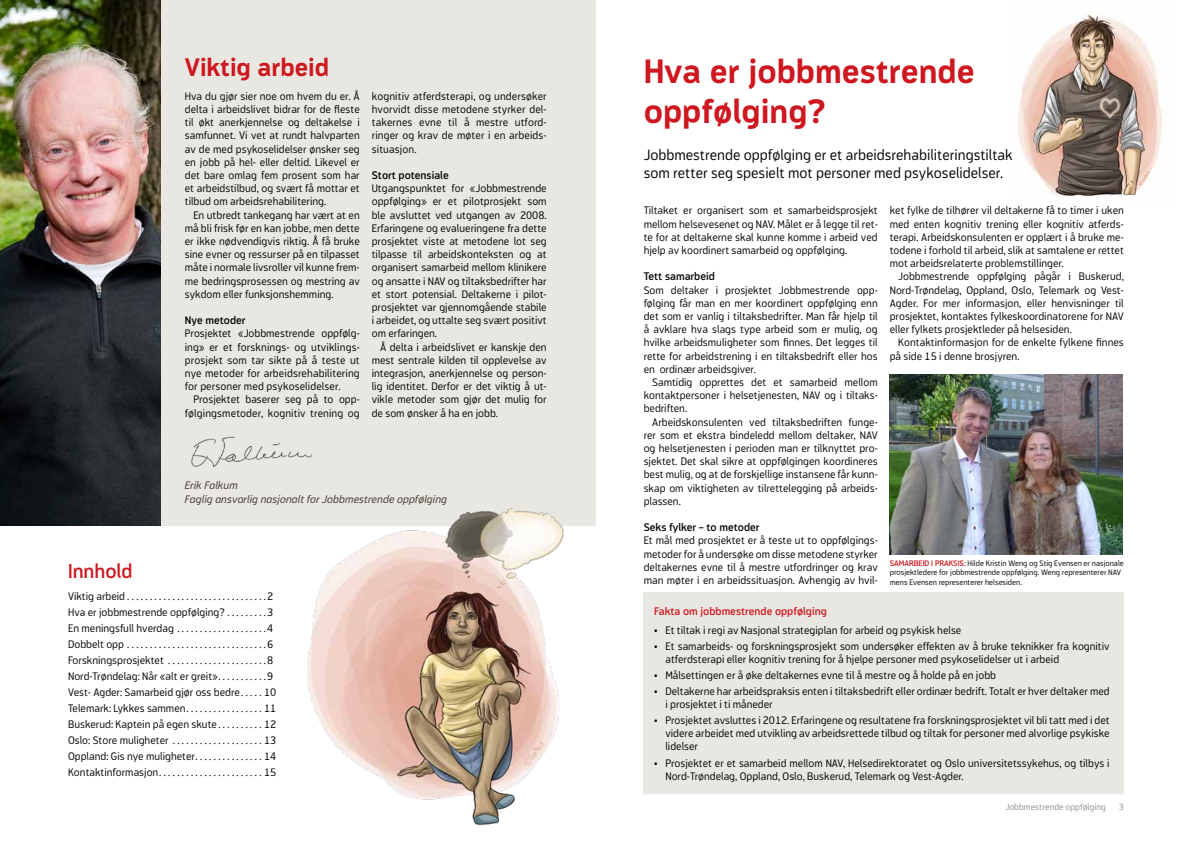
<style>
.page{position:relative;width:1191px;height:842px;background:#fff}
.page>*{position:absolute;margin:0;border:0;box-sizing:border-box;transform-origin:0 0}
.t1{font:700 33.4px/40px "Modus";color:#ce171e}
.t2{font:700 25px "Modus";color:#ce171e}
.t3{font:600 20px "Modus";color:#ce171e}
.t4{font:300 15px/18px "Modus";color:#000}
.t5{font:300 11px/13.2px "Modus";color:#000;text-align:justify}
.t6{font:italic 11px "Modus";color:#51443f}
.t7{font:600 11px "Modus";color:#000}
.t8{font:600 11px "Modus";color:#ce171e}
.t9{font:300 9px "Modus";color:#958d88}
.t10{font:300 8px/9.6px "Modus";color:#000}
.s1{font-weight:600}
.s2{font-weight:600;color:#ce171e}
</style>
<div class="page">
<div style="left:0;top:0;width:595px;height:526px;background:#e8e7e1"></div>
<img style="left:0;top:0;width:160px;height:526px">
<img style="left:307px;top:508px;width:257px;height:318px">
<img style="left:1018px;top:13px;width:145px;height:184px">
<img style="left:191px;top:436px;width:122px;height:32px">
<img style="left:889px;top:375px;width:234px;height:179px">
<div style="left:643px;top:592px;width:480px;height:202px;background:#e8e7e1"></div>
<h1 class="t2" style="left:185px;top:54px;width:146px">Viktig arbeid</h1>
<p class="t5" style="left:185px;top:89px;width:176px">Hva du gjør sier noe om hvem du er. Å delta i arbeidslivet bidrar for de fleste til økt anerkjennelse og deltakelse i samfunnet. Vi vet at rundt halvparten av de med psykoselidelser ønsker seg en jobb på hel- eller deltid. Likevel er det bare omlag fem prosent som har et arbeidstilbud, og svært få mottar et tilbud om arbeidsrehabilitering.</p>
<p class="t5" style="left:185px;top:208px;width:176px;text-indent:9px">En utbredt tankegang har vært at en må bli frisk før en kan jobbe, men dette er ikke nødvendigvis riktig. Å få bruke sine evner og ressurser på en tilpasset måte i normale livsroller vil kunne frem&shy;me bedringsprosessen og mestring av sykdom eller funksjonshemming.</p>
<h4 class="t7" style="left:185px;top:314px;width:62px">Nye metoder</h4>
<p class="t5" style="left:185px;top:327px;width:176px">Prosjektet «Jobbmestrende oppfølg&shy;ing» er et forsknings- og utviklings&shy;prosjekt som tar sikte på å teste ut nye metoder for arbeidsrehabilitering for personer med psykoselidelser.</p>
<p class="t5" style="left:185px;top:393px;width:176px;text-align:right">Prosjektet baserer seg på to opp&shy;følgingsmetoder, kognitiv trening og</p>
<p class="t5" style="left:372px;top:89px;width:176px">kognitiv atferdsterapi, og undersøker hvorvidt disse metodene styrker del&shy;takernes evne til å mestre utford&shy;ringer og krav de møter i en arbeids&shy;situasjon.</p>
<p class="t7" style="left:372px;top:169px;width:78px">Stort potensiale</p>
<p class="t5" style="left:372px;top:182px;width:176px">Utgangspunktet for «Jobbmestrende oppfølging» er et pilotprosjekt som ble avsluttet ved utgangen av 2008.<br>Erfaringene og evalueringene fra dette prosjektet viste at metodene lot seg tilpasse til arbeidskonteksten og at organisert samarbeid mellom klinikere og ansatte i NAV og tiltaksbedrifter har et stort potensial. Deltakerne i pilot&shy;prosjektet var gjennomgående stabile i arbeidet, og uttalte seg svært positivt om erfaringen.</p>
<p class="t5" style="left:372px;top:340px;width:176px;text-indent:9px">Å delta i arbeidslivet er kanskje den mest sentrale kilden til opplevelse av integrasjon, anerkjennelse og person&shy;lig identitet. Derfor er det viktig å ut&shy;vikle metoder som gjør det mulig for de som ønsker å ha en jobb.</p>
<p class="t6" style="left:185px;top:479px;width:55px">Erik Falkum</p>
<p class="t6" style="left:185px;top:493px;width:264px">Faglig ansvarlig nasjonalt for Jobbmestrende oppfølging</p>
<h2 class="t3" style="left:68px;top:560px;width:66px">Innhold</h2>
<p class="t5" style="left:68px;top:588px;width:207px;line-height:16px">Viktig arbeid ...............................2<br>Hva er jobbmestrende oppfølging? . . . . . . . . .3<br>En meningsfull hverdag ....................4</p>
<p class="t5" style="left:68px;top:637px;width:207px">Dobbelt opp ...............................6</p>
<p class="t5" style="left:68px;top:652px;width:210px;line-height:16px;text-align:left">Forskningsprosjektet ......................8<br>Nord-Trøndelag: Når «alt er greit» . . . . . . . . . . .9<br>Vest- Agder: Samarbeid gjør oss bedre . . . . . 10<br>Telemark: Lykkes sammen . . . . . . . . . . . . . . . . . 11<br>Buskerud: Kaptein på egen skute . . . . . . . . . . 12<br>Oslo: Store muligheter ....................13<br>Oppland: Gis nye muligheter . . . . . . . . . . . . . . . 14<br>Kontaktinformasjon ....................... 15</p>
<h1 class="t1" style="left:643px;top:51px;width:332px">Hva er jobbmestrende oppfølging?</h1>
<h3 class="t4" style="left:643px;top:146px;width:370px">Jobbmestrende oppfølging er et arbeidsrehabiliteringstiltak som retter seg spesielt mot personer med psykoselidelser.</h3>
<p class="t5" style="left:643px;top:204px;width:235px">Tiltaket er organisert som et samarbeidsprosjekt mellom helsevesenet og NAV. Målet er å legge til ret&shy;te for at deltakerne skal kunne komme i arbeid ved hjelp av koordinert samarbeid og oppfølging.</p>
<p class="t7" style="left:643px;top:270px;width:73px">Tett samarbeid</p>
<p class="t5" style="left:643px;top:283px;width:235px">Som deltaker i prosjektet Jobbmestrende opp-</p>
<p class="t5" style="left:643px;top:296px;width:236px">følging får man en mer koordinert oppfølging enn</p>
<p class="t5" style="left:643px;top:310px;width:236px">det som er vanlig i tiltaksbedrifter. Man får hjelp til</p>
<p class="t5" style="left:643px;top:323px;width:235px">å avklare hva slags type arbeid som er mulig, og</p>
<p class="t5" style="left:643px;top:336px;width:235px">hvilke arbeidsmuligheter som finnes. Det legges til</p>
<p class="t5" style="left:643px;top:349px;width:235px">rette for arbeidstrening i en tiltaksbedrift eller hos</p>
<p class="t5" style="left:643px;top:362px;width:114px">en ordinær arbeidsgiver.</p>
<p class="t5" style="left:652px;top:376px;width:227px">Samtidig opprettes det et samarbeid mellom</p>
<p class="t5" style="left:643px;top:389px;width:235px">kontaktpersoner i helsetjenesten, NAV og i tiltaks-</p>
<p class="t5" style="left:643px;top:402px;width:45px">bedriften.</p>
<p class="t5" style="left:652px;top:415px;width:227px">Arbeidskonsulenten ved tiltaksbedriften funge-</p>
<p class="t5" style="left:643px;top:428px;width:235px">rer som et ekstra bindeledd mellom deltaker, NAV</p>
<p class="t5" style="left:643px;top:442px;width:235px">og helsetjenesten i perioden man er tilknyttet pro-</p>
<p class="t5" style="left:643px;top:455px;width:235px">sjektet. Det skal sikre at oppfølgingen koordineres</p>
<p class="t5" style="left:643px;top:468px;width:235px">best mulig, og at de forskjellige instansene får kunn-</p>
<p class="t5" style="left:643px;top:481px;width:235px">skap om viktigheten av tilrettelegging på arbeids-</p>
<p class="t5" style="left:643px;top:494px;width:39px">plassen.</p>
<p class="t5" style="left:643px;top:521px;width:235px;text-align:left"><span class="s1">Seks fylker – to metoder<br></span>Et mål med prosjektet er å teste ut to oppfølgings&shy;metoder for å undersøke om disse metodene styrker deltakernes evne til å mestre utfordringer og krav man møter i en arbeidssituasjon. Avhengig av hvil-</p>
<p class="t5" style="left:889px;top:204px;width:236px">ket fylke de tilhører vil deltakerne få to timer i uken med enten kognitiv trening eller kognitiv atferds&shy;terapi. Arbeidskonsulenten er opplært i å bruke me&shy;todene i forhold til arbeid, slik at samtalene er rettet mot arbeidsrelaterte problemstillinger.</p>
<p class="t5" style="left:889px;top:270px;width:236px;text-indent:9px">Jobbmestrende oppfølging pågår i Buskerud, Nord-Trøndelag, Oppland, Oslo, Telemark og Vest-Agder. For mer informasjon, eller henvisninger til prosjektet, kontaktes fylkeskoordinatorene for NAV eller fylkets prosjektleder på helsesiden.</p>
<p class="t5" style="left:889px;top:336px;width:235px;text-indent:9px">Kontaktinformasjon for de enkelte fylkene finnes på side 15 i denne brosjyren.</p>
<p class="t10" style="left:889px;top:558px;width:235px"><span class="s2">SAMARBEID I PRAKSIS:</span> Hilde Kristin Weng og Stig Evensen er nasjonale prosjektledere for jobbmestrende oppfølging. Weng representerer NAV mens Evensen representerer helsesiden.</p>
<p class="t8" style="left:654px;top:605px;width:174px">Fakta om jobbmestrende oppfølging</p>
<p class="t5" style="left:654px;top:623px;width:309px">• Et tiltak i regi av Nasjonal strategiplan for arbeid og psykisk helse</p>
<p class="t5" style="left:665px;top:639px;width:446px;text-indent:-11px">• Et samarbeids- og forskningsprosjekt som undersøker effekten av å bruke teknikker fra kognitiv atferdsterapi eller kognitiv trening for å hjelpe personer med psykoselidelser ut i arbeid</p>
<p class="t5" style="left:654px;top:668px;width:343px">• Målsettingen er å øke deltakernes evne til å mestre og å holde på en jobb</p>
<p class="t5" style="left:665px;top:684px;width:446px;text-indent:-11px">• Deltakerne har arbeidspraksis enten i tiltaksbedrift eller ordinær bedrift. Totalt er hver deltaker med i prosjektet i ti måneder</p>
<p class="t5" style="left:665px;top:714px;width:446px;text-indent:-11px">• Prosjektet avsluttes i 2012. Erfaringene og resultatene fra forskningsprosjektet vil bli tatt med i det videre arbeidet med utvikling av arbeidsrettede tilbud og tiltak for personer med alvorlige psykiske lidelser</p>
<p class="t5" style="left:665px;top:756px;width:446px;text-indent:-11px">• Prosjektet er et samarbeid mellom NAV, Helsedirektoratet og Oslo universitetssykehus, og tilbys i<br>Nord-Trøndelag, Oppland, Oslo, Buskerud, Telemark og Vest-Agder.</p>
<p class="t9" style="left:1005px;top:802px;width:102px">Jobbmestrende oppfølging</p>
<p class="t9" style="left:1118px;top:802px;width:7px">3</p>
</div>
